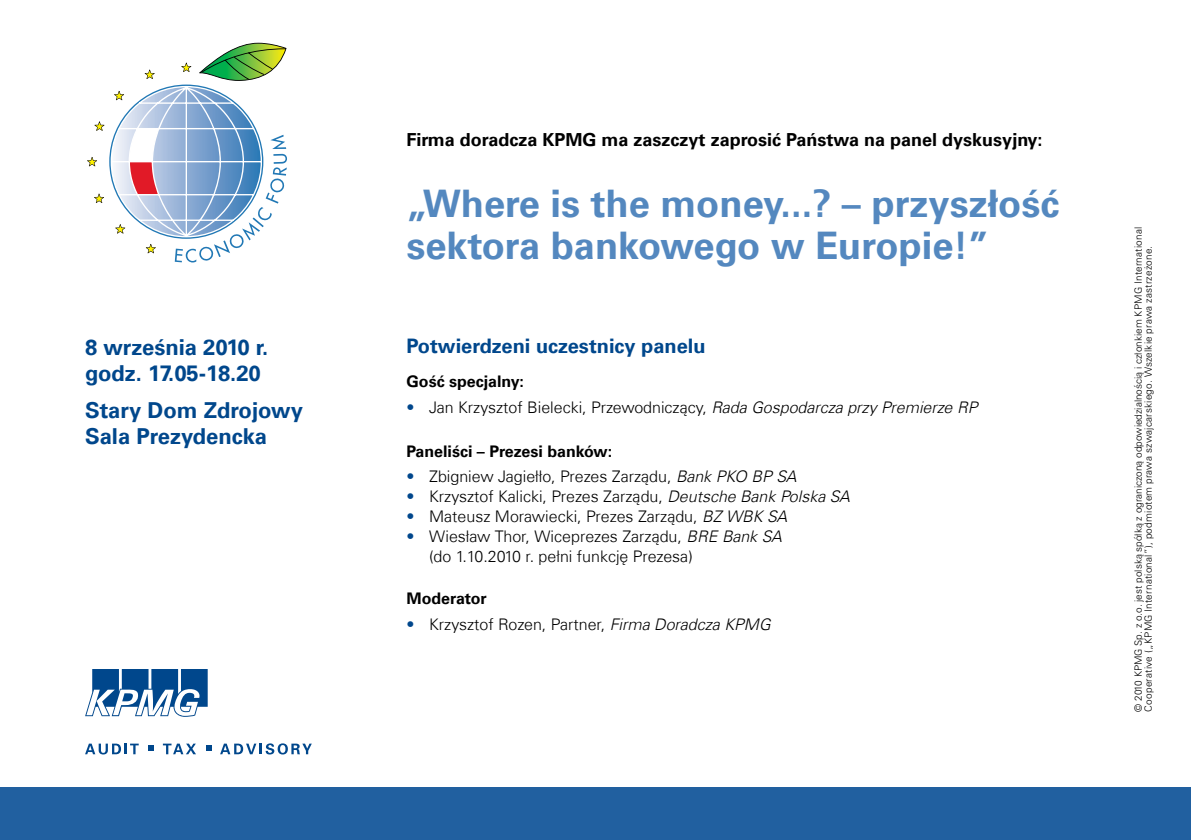
<style>
.page{position:relative;width:1191px;height:840px;background:#fff}
.page>*{position:absolute;margin:0;border:0;box-sizing:border-box;transform-origin:0 0}
.t1{font:700 38px/42px "Universfor KPMG";color:#5488bf}
.t2{font:700 22px/26px "Universfor KPMG";color:#00478c}
.t3{font:700 20px "Universfor KPMG";color:#00478c}
.t4{font:700 18px "Universfor KPMG";color:#000}
.t5{font:300 16px/20px "Universfor KPMG";color:#000}
.t6{font:700 16px "Universfor KPMG";color:#000}
.t7{font:300 10px/10px "Univers CE";letter-spacing:.015em;color:#000}
.s1{color:#00478c}
.s2{font-style:italic}
</style>
<div class="page">
<div style="left:0;top:786px;width:1191px;height:53px;background:#2160a0"></div>
<svg style="left:87px;top:43px;width:200px;height:219px"></svg>
<svg style="left:85px;top:743px;width:54px;height:11px"></svg>
<svg style="left:163px;top:743px;width:33px;height:10px"></svg>
<svg style="left:220px;top:743px;width:92px;height:11px"></svg>
<svg style="left:149px;top:745px;width:5px;height:5px"></svg>
<svg style="left:207px;top:745px;width:5px;height:5px"></svg>
<svg style="left:85px;top:669px;width:123px;height:47px"></svg>
<h2 class="t2" style="left:85px;top:334px;width:185px">8 września 2010 r. godz. 17.05-18.20</h2>
<h2 class="t2" style="left:85px;top:397px;width:219px">Stary Dom Zdrojowy<br>Sala Prezydencka</h2>
<p class="t4" style="left:406px;top:129px;width:637px">Firma doradcza KPMG ma zaszczyt zaprosić Państwa na panel dyskusyjny:</p>
<h1 class="t1" style="left:406px;top:182px;width:654px">„Where is the money...? – przyszłość sektora bankowego w Europie!”</h1>
<p class="t3" style="left:406px;top:334px;width:301px">Potwierdzeni uczestnicy panelu</p>
<p class="t6" style="left:406px;top:372px;width:119px">Gość specjalny:</p>
<p class="t5" style="left:406px;top:397px;width:572px"><span class="s1">•</span> Jan Krzysztof Bielecki, Przewodniczący, <span class="s2">Rada Gospodarcza przy Premierze RP</span></p>
<p class="t6" style="left:406px;top:441px;width:207px">Paneliści – Prezesi banków:</p>
<p class="t5" style="left:406px;top:466px;width:391px"><span class="s1">•</span> Zbigniew Jagiełło, Prezes Zarządu, <span class="s2">Bank PKO BP SA</span></p>
<p class="t5" style="left:406px;top:486px;width:445px"><span class="s1">•</span> Krzysztof Kalicki, Prezes Zarządu, <span class="s2">Deutsche Bank Polska SA</span></p>
<p class="t5" style="left:406px;top:506px;width:382px"><span class="s1">•</span> Mateusz Morawiecki, Prezes Zarządu, <span class="s2">BZ WBK SA</span></p>
<p class="t5" style="left:429px;top:526px;width:354px;text-indent:-23px"><span class="s1">•</span> Wiesław Thor, Wiceprezes Zarządu, <span class="s2">BRE Bank SA </span>(do 1.10.2010 r. pełni funkcję Prezesa)</p>
<p class="t6" style="left:406px;top:588px;width:82px">Moderator</p>
<p class="t5" style="left:406px;top:613px;width:366px"><span class="s1">•</span> Krzysztof Rozen, Partner, <span class="s2">Firma Doradcza KPMG</span></p>
<p class="t7" style="left:1133px;top:711px;width:486px;rotate:-90deg">© 2010 KPMG Sp. z o.o. jest polską spółką z ograniczoną odpowiedzialnością i członkiem KPMG International<br>Cooperative („KPMG International”), podmiotem prawa szwajcarskiego. Wszelkie prawa zastrzeżone.</p>
</div>
